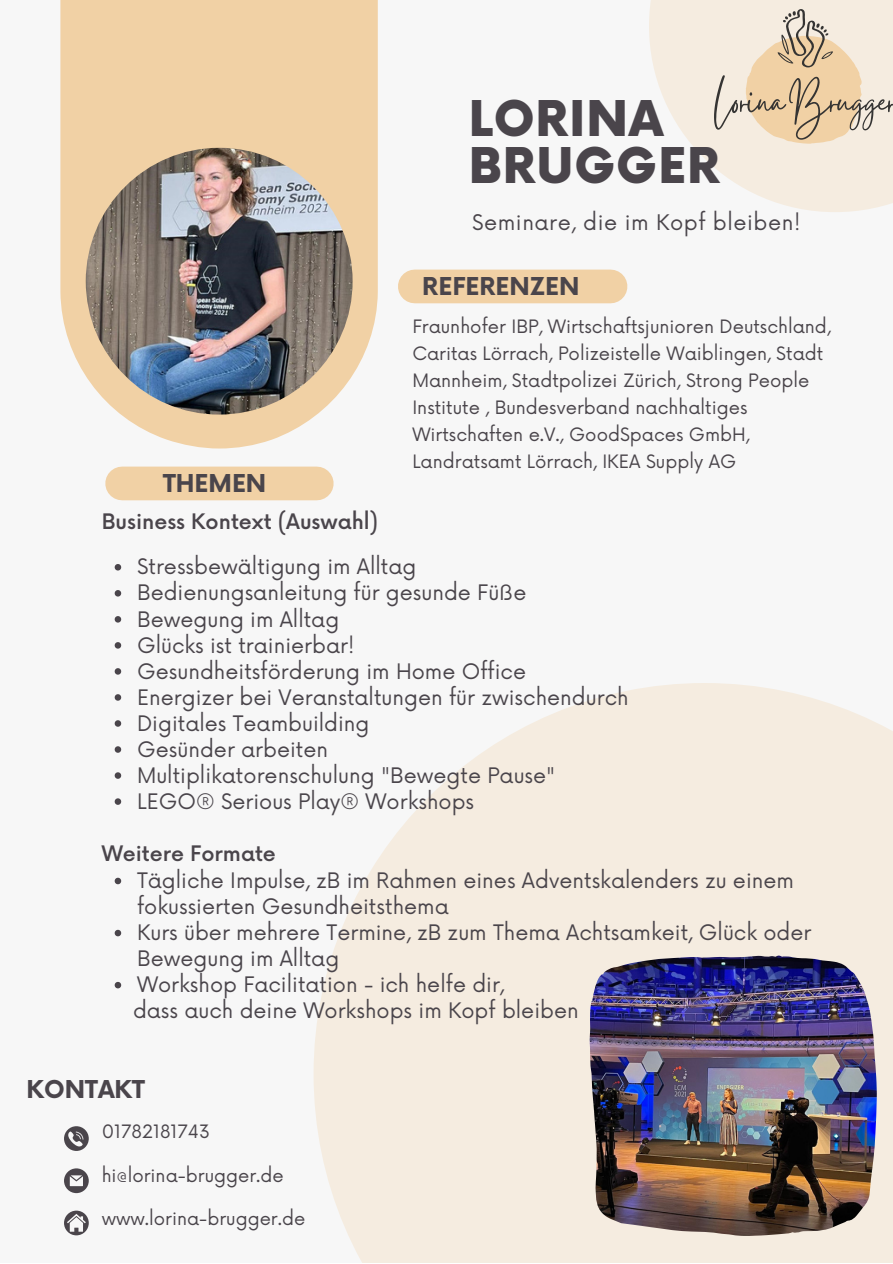
<style>
.page{position:relative;width:893px;height:1264px;background:#fff}
.page>*{position:absolute;margin:0;border:0;box-sizing:border-box;transform-origin:0 0}
.t1{font:900 48px/47.2px "Now";letter-spacing:.02em;color:#4a454b}
.t2{font:700 24px "Now";color:#4a454b}
.t3{font:21px "Now";letter-spacing:.025em;color:#4a454b}
.t4{font:20.85px/26px "Now";color:#4a454b}
.t5{font:500 20.85px "Now";color:#4a454b}
.t6{font:18px/27px "Now";color:#4a454b}
</style>
<div class="page">
<div style="left:0;top:0;width:892px;height:1262px;background:#f7f7f7"></div>
<svg style="left:314px;top:683px;width:578px;height:579px;fill:#f5ece0"></svg>
<div style="left:122px;top:466px;width:195px;height:34px;background:#f1d1a5"></div>
<svg style="left:64px;top:1126px;width:25px;height:24px"></svg>
<svg style="left:64px;top:1168px;width:25px;height:25px"></svg>
<svg style="left:64px;top:1210px;width:25px;height:25px"></svg>
<svg style="left:67px;top:1213px;width:19px;height:18px"></svg>
<div style="left:415px;top:269px;width:195px;height:34px;background:#f1d1a5"></div>
<svg style="left:60px;top:0;width:318px;height:448px;background:#f1d5af"></svg>
<img style="left:86px;top:148px;width:266px;height:266px;border-radius:50%">
<svg style="left:649px;top:0;width:243px;height:212px;fill:#f5ece0"></svg>
<img style="left:589px;top:955px;width:287px;height:280px">
<svg style="left:714px;top:9px;width:178px;height:135px;background:#e4d3bc"></svg>
<svg style="left:115px;top:564px;width:6px;height:6px"></svg>
<svg style="left:115px;top:590px;width:6px;height:6px"></svg>
<svg style="left:115px;top:616px;width:6px;height:6px"></svg>
<svg style="left:115px;top:642px;width:6px;height:6px"></svg>
<svg style="left:115px;top:668px;width:6px;height:6px"></svg>
<svg style="left:115px;top:694px;width:6px;height:6px"></svg>
<svg style="left:115px;top:720px;width:6px;height:6px"></svg>
<svg style="left:115px;top:746px;width:6px;height:6px"></svg>
<svg style="left:115px;top:772px;width:6px;height:6px"></svg>
<svg style="left:115px;top:798px;width:6px;height:6px"></svg>
<svg style="left:115px;top:877px;width:6px;height:7px"></svg>
<svg style="left:115px;top:929px;width:6px;height:7px"></svg>
<svg style="left:115px;top:981px;width:6px;height:7px"></svg>
<p class="t1" style="left:469px;top:98px;width:252px">LORINA<br>BRUGGER</p>
<p class="t3" style="left:472px;top:211px;width:330px">Seminare, die im Kopf bleiben!</p>
<p class="t2" style="left:163px;top:470px;width:105px">THEMEN</p>
<p class="t5" style="left:102px;top:510px;width:278px">Business Kontext (Auswahl)</p>
<p class="t2" style="left:422px;top:274px;width:159px">REFERENZEN</p>
<p class="t6" style="left:412px;top:314px;width:420px">Fraunhofer IBP, Wirtschaftsjunioren Deutschland, Caritas Lörrach, Polizeistelle Waiblingen, Stadt Mannheim, Stadtpolizei Zürich, Strong People Institute , Bundesverband nachhaltiges Wirtschaften e.V., GoodSpaces GmbH, Landratsamt Lörrach, IKEA Supply AG</p>
<p class="t4" style="left:137px;top:555px;width:281px">Stressbewältigung im Alltag</p>
<p class="t4" style="left:137px;top:581px;width:391px">Bedienungsanleitung für gesunde Füße</p>
<p class="t4" style="left:137px;top:607px;width:204px">Bewegung im Alltag</p>
<p class="t4" style="left:137px;top:633px;width:219px">Glücks ist trainierbar!</p>
<p class="t4" style="left:137px;top:659px;width:390px">Gesundheitsförderung im Home Office</p>
<p class="t4" style="left:137px;top:685px;width:493px">Energizer bei Veranstaltungen für zwischendurch</p>
<p class="t4" style="left:137px;top:711px;width:234px">Digitales Teambuilding</p>
<p class="t4" style="left:137px;top:737px;width:193px">Gesünder arbeiten</p>
<p class="t4" style="left:137px;top:763px;width:420px">Multiplikatorenschulung "Bewegte Pause"</p>
<p class="t4" style="left:137px;top:789px;width:338px">LEGO® Serious Play® Workshops</p>
<p class="t5" style="left:102px;top:842px;width:176px">Weitere Formate</p>
<p class="t4" style="left:137px;top:868px;width:658px">Tägliche Impulse, zB im Rahmen eines Adventskalenders zu einem fokussierten Gesundheitsthema</p>
<p class="t4" style="left:137px;top:920px;width:675px">Kurs über mehrere Termine, zB zum Thema Achtsamkeit, Glück oder<br>Bewegung im Alltag</p>
<p class="t4" style="left:137px;top:972px;width:369px">Workshop Facilitation - ich helfe dir,</p>
<p class="t4" style="left:133px;top:998px;width:447px">dass auch deine Workshops im Kopf bleiben</p>
<p class="t2" style="left:27px;top:1075px;width:120px">KONTAKT</p>
<p class="t6" style="left:102px;top:1118px;width:110px">01782181743</p>
<p class="t6" style="left:102px;top:1162px;width:184px">hi@lorina-brugger.de</p>
<p class="t6" style="left:102px;top:1206px;width:205px">www.lorina-brugger.de</p>
</div>
